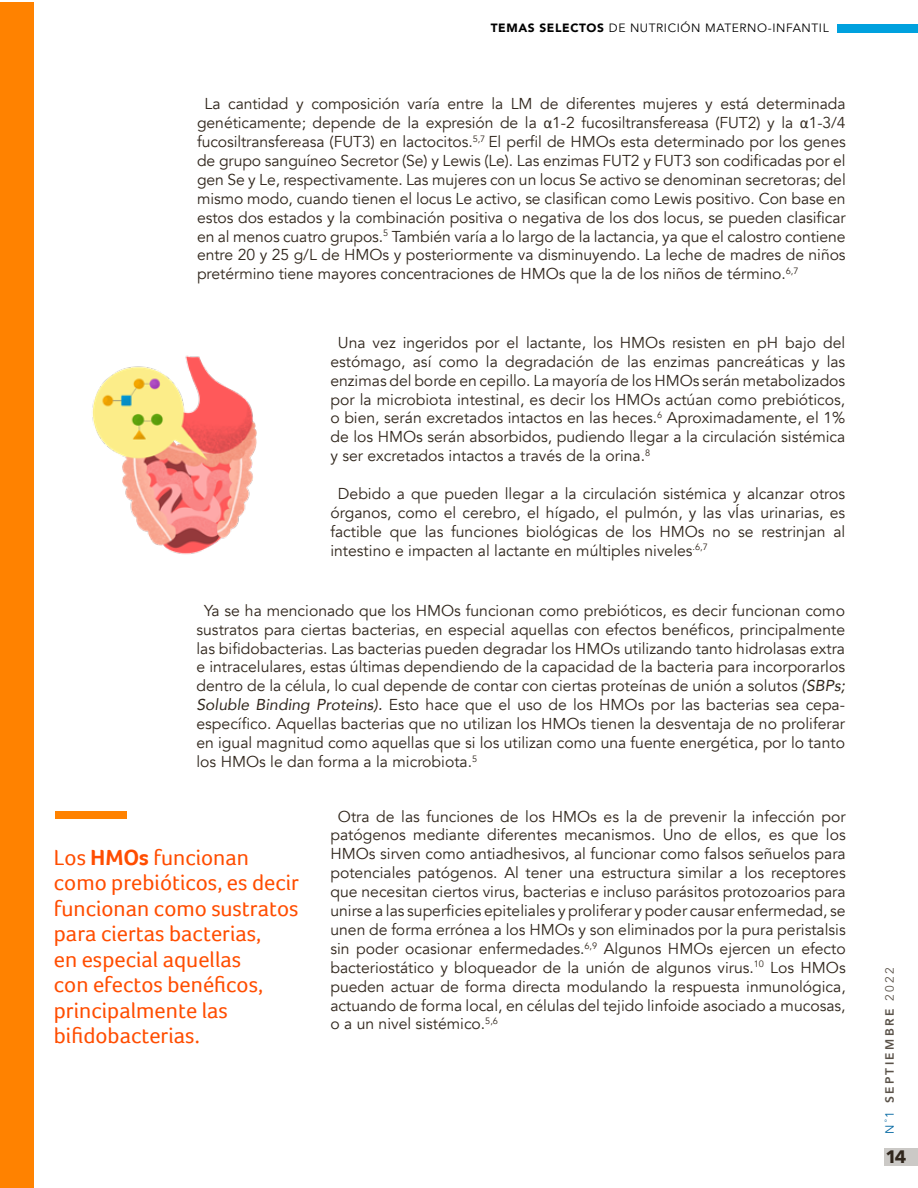
<style>
.page{position:relative;width:918px;height:1188px;background:#fff}
.page>*{position:absolute;margin:0;border:0;box-sizing:border-box;transform-origin:0 0}
.t1{font:22.5px/25.5px "Foco";color:#ff4d00}
.t2{font:700 18px "Avenir Next";color:#30261c}
.t3{font:15.75px/18.9px "Avenir";color:#30261c;text-align:justify}
.t4{font:12px "Avenir";letter-spacing:.05em;color:#000}
.t5{font:800 12px "Avenir";letter-spacing:.2em;color:#5a5249}
.s1{font-weight:900}
.s2{font-family:"Calibri"}
.s3{font-style:italic}
.s4{font-weight:700}
.s5{font-weight:400;color:#0066a1}
.s6{font-weight:400}
</style>
<div class="page">
<div style="left:837px;top:24px;width:81px;height:9px;background:#00a1de"></div>
<div style="left:885px;top:1149px;width:33px;height:17px;background:#cbc9c6"></div>
<div style="left:0;top:2px;width:33px;height:1186px;background:#ff8200"></div>
<img style="left:92px;top:355px;width:165px;height:200px">
<div style="left:55px;top:811px;width:72px;height:8px;background:#ff8200"></div>
<p class="t4" style="left:491px;top:21px;width:339px"><span class="s1">TEMAS SELECTOS</span> DE NUTRICIÓN MATERNO-INFANTIL</p>
<p class="t3" style="left:197px;top:95px;width:650px;text-indent:8px">La cantidad y composición varía entre la LM de diferentes mujeres y está determinada genéticamente; depende de la expresión de la <span class="s2">α</span>1-2 fucosiltransfereasa (FUT2) y la <span class="s2">α</span>1-3/4 fucosiltransfereasa (FUT3) en lactocitos.<sup>5,7</sup> El perfil de HMOs esta determinado por los genes de grupo sanguíneo Secretor (Se) y Lewis (Le). Las enzimas FUT2 y FUT3 son codificadas por el gen Se y Le, respectivamente. Las mujeres con un locus Se activo se denominan secretoras; del mismo modo, cuando tienen el locus Le activo, se clasifican como Lewis positivo. Con base en estos dos estados y la combinación positiva o negativa de los dos locus, se pueden clasificar en al menos cuatro grupos.<sup>5</sup> También varía a lo largo de la lactancia, ya que el calostro contiene entre 20 y 25 g/L de HMOs y posteriormente va disminuyendo. La leche de madres de niños pretérmino tiene mayores concentraciones de HMOs que la de los niños de término.<sup>6,7</sup></p>
<p class="t3" style="left:330px;top:333px;width:516px;text-indent:7px">Una vez ingeridos por el lactante, los HMOs resisten en pH bajo del estómago, así como la degradación de las enzimas pancreáticas y las enzimas del borde en cepillo. La mayoría de los HMOs serán metabolizados por la microbiota intestinal, es decir los HMOs actúan como prebióticos, o bien, serán excretados intactos en las heces.<sup>6</sup> Aproximadamente, el 1% de los HMOs serán absorbidos, pudiendo llegar a la circulación sistémica y ser excretados intactos a través de la orina.<sup>8</sup></p>
<p class="t3" style="left:330px;top:484px;width:516px;text-indent:7px">Debido a que pueden llegar a la circulación sistémica y alcanzar otros órganos, como el cerebro, el hígado, el pulmón, y las vÍas urinarias, es factible que las funciones biológicas de los HMOs no se restrinjan al intestino e impacten al lactante en múltiples niveles<sup>.6,7</sup></p>
<p class="t3" style="left:197px;top:601px;width:650px;text-indent:7px">Ya se ha mencionado que los HMOs funcionan como prebióticos, es decir funcionan como sustratos para ciertas bacterias, en especial aquellas con efectos benéficos, principalmente las bifidobacterias. Las bacterias pueden degradar los HMOs utilizando tanto hidrolasas extra e intracelulares, estas últimas dependiendo de la capacidad de la bacteria para incorporarlos dentro de la célula, lo cual depende de contar con ciertas proteínas de unión a solutos <span class="s3">(SBPs; Soluble Binding Proteins).</span> Esto hace que el uso de los HMOs por las bacterias sea cepa&shy;específico. Aquellas bacterias que no utilizan los HMOs tienen la desventaja de no proliferar en igual magnitud como aquellas que si los utilizan como una fuente energética, por lo tanto los HMOs le dan forma a la microbiota.<sup>5</sup></p>
<h1 class="t1" style="left:54px;top:844px;width:247px">Los <span class="s4">HMOs</span> funcionan como prebióticos, es decir funcionan como sustratos para ciertas bacterias,<br>en especial aquellas<br>con efectos benéficos, principalmente las bifidobacterias.</h1>
<p class="t3" style="left:330px;top:807px;width:517px;text-indent:8px">Otra de las funciones de los HMOs es la de prevenir la infección por patógenos mediante diferentes mecanismos. Uno de ellos, es que los HMOs sirven como antiadhesivos, al funcionar como falsos señuelos para potenciales patógenos. Al tener una estructura similar a los receptores que necesitan ciertos virus, bacterias e incluso parásitos protozoarios para unirse a las superficies epiteliales y proliferar y poder causar enfermedad, se unen de forma errónea a los HMOs y son eliminados por la pura peristalsis sin poder ocasionar enfermedades.<sup>6,9</sup> Algunos HMOs ejercen un efecto bacteriostático y bloqueador de la unión de algunos virus.<sup>10</sup> Los HMOs pueden actuar de forma directa modulando la respuesta inmunológica, actuando de forma local, en células del tejido linfoide asociado a mucosas, o a un nivel sistémico.<sup>5,6</sup></p>
<p class="t5" style="left:880px;top:1134px;width:169px;rotate:-90deg"><span class="s5">N</span> <sup>º</sup><span class="s5">1</span> SEPTIEMBRE <span class="s6">2022</span></p>
<p class="t2" style="left:885px;top:1141px;width:23px">14</p>
</div>
